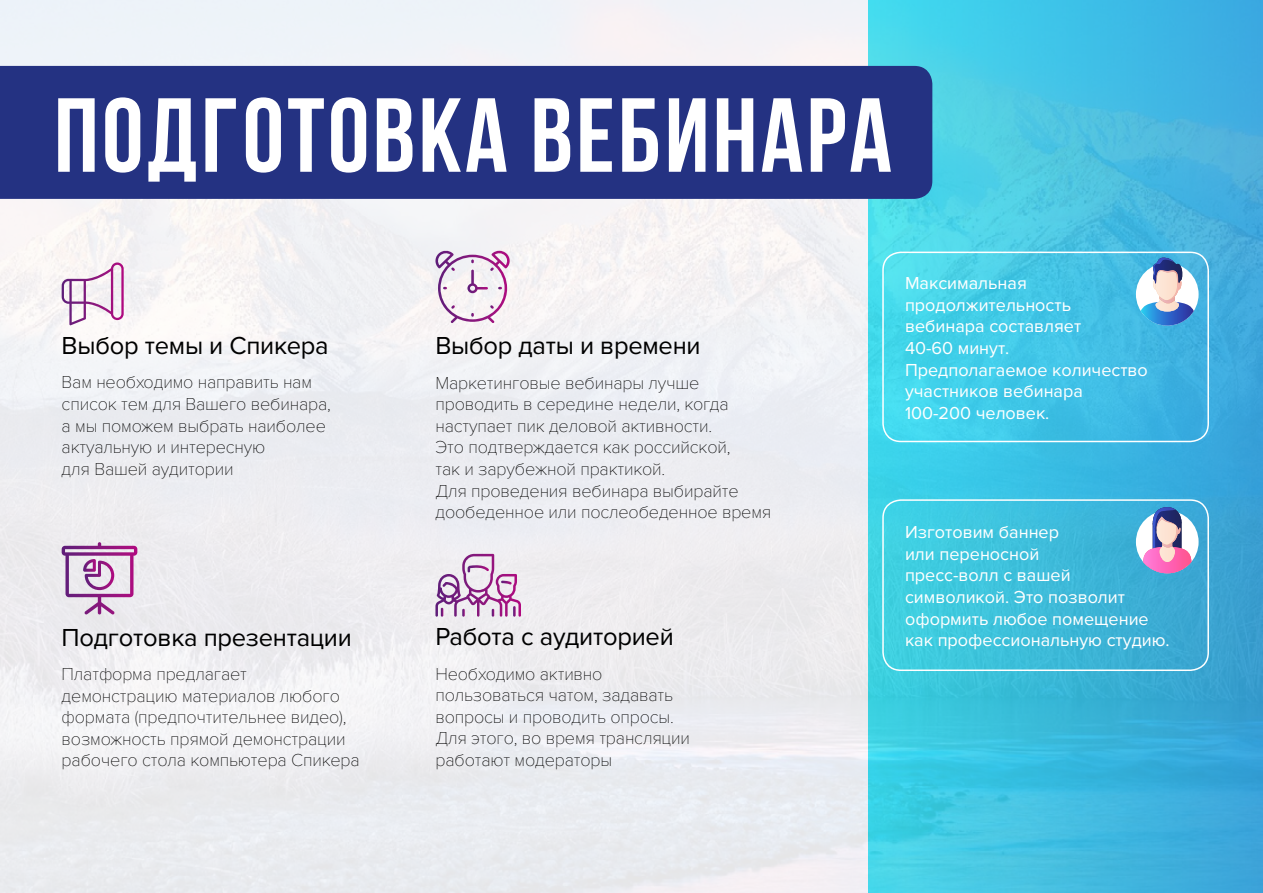
<style>
.page{position:relative;width:1263px;height:893px;background:#fff}
.page>*{position:absolute;margin:0;border:0;box-sizing:border-box;transform-origin:0 0}
.t1{font:700 105px "Bebas Neue";letter-spacing:.03em;color:#fff}
.t2{font:25.5px "Proxima Nova";letter-spacing:-.01em;color:#000}
.t3{font:100 18px/21.6px "Proxima Nova T";letter-spacing:-.01em;color:#000}
.t4{font:18px/21.6px "Proxima Nova";color:#fff}
</style>
<div class="page">
<img style="left:868px;top:0;width:395px;height:893px">
<div style="left:0;top:66px;width:932px;height:133px;background:#243282"></div>
<svg style="left:62px;top:262px;width:62px;height:63px"></svg>
<svg style="left:435px;top:554px;width:86px;height:63px"></svg>
<svg style="left:62px;top:542px;width:75px;height:73px;background:#cfaecd"></svg>
<svg style="left:434px;top:250px;width:77px;height:73px"></svg>
<div style="left:882px;top:252px;width:327px;height:190px;border:2px solid #fff;border-radius:18px"></div>
<div style="left:882px;top:499px;width:327px;height:172px;border:2px solid #fff;border-radius:18px"></div>
<div style="left:1136px;top:263px;width:62px;height:63px;background:#fff;border-radius:50%"></div>
<img style="left:1136px;top:263px;width:17px;height:28px">
<img style="left:1141px;top:302px;width:53px;height:24px">
<svg style="left:1153px;top:257px;width:46px;height:54px"></svg>
<img style="left:1159px;top:300px;width:16px;height:3px">
<img style="left:1155px;top:284px;width:12px;height:16px">
<img style="left:1167px;top:284px;width:12px;height:16px">
<img style="left:1153px;top:260px;width:29px;height:24px">
<img style="left:1155px;top:270px;width:24px;height:14px">
<img style="left:1153px;top:258px;width:21px;height:21px">
<div style="left:1136px;top:511px;width:62px;height:62px;background:#fff;border-radius:50%"></div>
<svg style="left:1143px;top:507px;width:56px;height:66px"></svg>
<img style="left:1156px;top:532px;width:11px;height:13px">
<img style="left:1167px;top:532px;width:11px;height:13px">
<img style="left:1153px;top:507px;width:28px;height:25px">
<img style="left:1153px;top:507px;width:23px;height:23px">
<img style="left:1156px;top:516px;width:21px;height:16px">
<h1 class="t1" style="left:54px;top:78px;width:839px">подготовка вебинара</h1>
<h2 class="t2" style="left:62px;top:331px;width:269px">Выбор темы и Спикера</h2>
<p class="t3" style="left:62px;top:372px;width:271px">Вам необходимо направить нам список тем для Вашего вебинара, а мы поможем выбрать наиболее актуальную и интересную<br>для Вашей аудитории</p>
<h2 class="t2" style="left:62px;top:622px;width:292px">Подготовка презентации</h2>
<p class="t3" style="left:62px;top:663px;width:300px">Платформа предлагает демонстрацию материалов любого формата (предпочтительнее видео), возможность прямой демонстрации рабочего стола компьютера Спикера</p>
<h2 class="t2" style="left:435px;top:331px;width:267px">Выбор даты и времени</h2>
<p class="t3" style="left:435px;top:372px;width:337px">Маркетинговые вебинары лучше проводить в середине недели, когда наступает пик деловой активности.<br>Это подтверждается как российской,<br>так и зарубежной практикой.<br>Для проведения вебинара выбирайте дообеденное или послеобеденное время</p>
<h2 class="t2" style="left:435px;top:622px;width:240px">Работа с аудиторией</h2>
<p class="t3" style="left:435px;top:663px;width:256px">Необходимо активно пользоваться чатом, задавать вопросы и проводить опросы.<br>Для этого, во время трансляции работают модераторы</p>
<p class="t4" style="left:905px;top:273px;width:244px">Максимальная продолжительность вебинара составляет<br>40-60 минут.<br>Предполагаемое количество участников вебинара<br>100-200 человек.</p>
<p class="t4" style="left:905px;top:522px;width:266px">Изготовим баннер<br>или переносной<br>пресс-волл с вашей символикой. Это позволит оформить любое помещение как профессиональную студию.</p>
</div>
